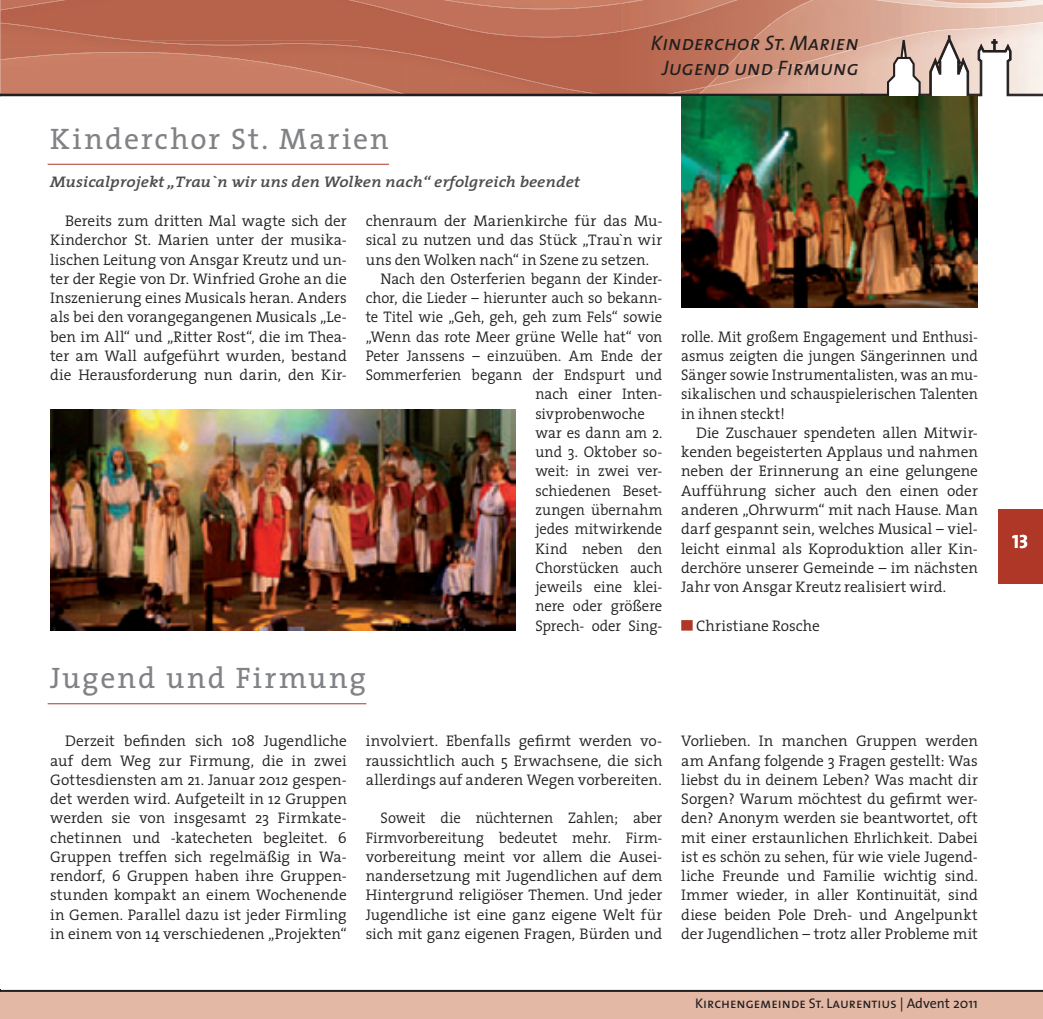
<style>
.page{position:relative;width:1043px;height:1019px;background:#fff}
.page>*{position:absolute;margin:0;border:0;box-sizing:border-box;transform-origin:0 0}
.t1{font:29.75px "The Serif";letter-spacing:.065em;color:#808285}
.t2{font:italic 21px/25.2px "The Sans Caps";color:#231f20;text-align:center}
.t3{font:19.25px "The Sans Bold Caps";color:#fff}
.t4{font:300 15.4px/19.2px "The Serif";letter-spacing:-.005em;color:#231f20;text-align:justify}
.t5{font:300 15.4px/19.2px "The Serif";letter-spacing:-.005em;color:#231f20;text-align:justify;scale:.96 1}
.t6{font:italic 600 15.4px "The Serif";color:#4b4c4d;scale:1.1 1}
.t7{font:300 15.4px "The Serif";letter-spacing:.02em;color:#231f20;scale:.96 1}
.t8{font:14px "The Sans Caps";color:#231f20}
.s1{font-family:"The Sans"}
</style>
<div class="page">
<img style="left:1px;top:86px;width:186px;height:8px">
<img style="left:809px;top:86px;width:78px;height:8px">
<img style="left:716px;top:87px;width:93px;height:7px">
<img style="left:187px;top:82px;width:249px;height:12px">
<img style="left:1px;top:59px;width:373px;height:27px">
<img style="left:373px;top:85px;width:37px;height:9px">
<div style="left:2px;top:0;width:258px;height:23px;background:#b7624b"></div>
<img style="left:358px;top:36px;width:179px;height:46px">
<img style="left:537px;top:36px;width:179px;height:58px">
<img style="left:2px;top:0;width:169px;height:10px">
<img style="left:260px;top:0;width:576px;height:36px">
<img style="left:512px;top:36px;width:71px;height:1px">
<img style="left:836px;top:0;width:207px;height:8px">
<img style="left:331px;top:0;width:363px;height:9px">
<img style="left:694px;top:0;width:121px;height:87px">
<img style="left:903px;top:20px;width:140px;height:15px">
<img style="left:815px;top:36px;width:72px;height:24px">
<img style="left:1px;top:23px;width:439px;height:36px">
<img style="left:436px;top:59px;width:271px;height:35px">
<svg style="left:697px;top:86px;width:11px;height:8px"></svg>
<img style="left:0;top:23px;width:1px;height:71px">
<div style="left:1px;top:989px;width:1042px;height:29px;background:#e3b8a5"></div>
<div style="left:998px;top:509px;width:45px;height:74px;background:#af3727"></div>
<hr style="left:1px;top:989px;width:1042px;height:2px;background:#231f20">
<div style="left:1px;top:94px;width:862px;height:2px;border:1px solid #231f20"></div>
<div style="left:861px;top:94px;width:27px;height:2px;border:1px solid #231f20"></div>
<svg style="left:887px;top:35px;width:156px;height:61px"></svg>
<hr style="left:48px;top:164px;width:341px;height:1px;background:#af3727">
<div style="left:681px;top:620px;width:12px;height:10px;background:#af3727"></div>
<img style="left:50px;top:409px;width:465px;height:221px">
<img style="left:681px;top:96px;width:297px;height:212px">
<hr style="left:48px;top:703px;width:318px;height:1px;background:#af3727">
<svg style="left:0;top:0;width:2px;height:23px"></svg>
<svg style="left:0;top:989px;width:2px;height:30px"></svg>
<h2 class="t2" style="left:651px;top:29px;width:210px">Kinderchor St. Marien<br>Jugend und Firmung</h2>
<h1 class="t1" style="left:50px;top:114px;width:340px">Kinderchor St. Marien</h1>
<p class="t6" style="left:50px;top:169px;width:483px">Musicalprojekt „Trau`n wir uns den Wolken nach“ erfolgreich beendet</p>
<p class="t4" style="left:50px;top:210px;width:298px;text-indent:15px">Bereits zum dritten Mal wagte sich der Kinderchor St. Marien unter der musika&shy;lischen Leitung von Ansgar Kreutz und un&shy;ter der Regie von Dr. Winfried Grohe an die Inszenierung eines Musicals heran. Anders als bei den vorangegangenen Musicals „Le&shy;ben im All“ und „Ritter Rost“, die im Thea&shy;ter am Wall aufgeführt wurden, bestand die Herausforderung nun darin, den Kir-</p>
<p class="t4" style="left:366px;top:210px;width:298px">chenraum der Marienkirche für das Mu-</p>
<p class="t4" style="left:366px;top:230px;width:298px">sical zu nutzen und das Stück „Trau`n wir</p>
<p class="t4" style="left:366px;top:249px;width:285px">uns den Wolken nach“ in Szene zu setzen.</p>
<p class="t5" style="left:381px;top:268px;width:295px">Nach den Osterferien begann der Kinder-</p>
<p class="t5" style="left:366px;top:287px;width:310px">chor, die Lieder – hierunter auch so bekann-</p>
<p class="t5" style="left:366px;top:307px;width:310px">te Titel wie „Geh, geh, geh zum Fels“ sowie</p>
<p class="t5" style="left:366px;top:326px;width:310px">„Wenn das rote Meer grüne Welle hat“ von</p>
<p class="t5" style="left:366px;top:345px;width:311px">Peter Janssens – einzuüben. Am Ende der</p>
<p class="t5" style="left:366px;top:364px;width:310px">Sommerferien begann der Endspurt und</p>
<p class="t5" style="left:535px;top:384px;width:134px">nach einer Inten-</p>
<p class="t5" style="left:535px;top:403px;width:116px">sivprobenwoche</p>
<p class="t7" style="left:535px;top:420px;width:134px">war es dann am 2.</p>
<p class="t5" style="left:535px;top:441px;width:134px">und 3. Oktober so-</p>
<p class="t5" style="left:535px;top:461px;width:134px">weit: in zwei ver-</p>
<p class="t5" style="left:535px;top:480px;width:134px">schiedenen Beset-</p>
<p class="t5" style="left:535px;top:499px;width:134px">zungen übernahm</p>
<p class="t5" style="left:535px;top:518px;width:134px">jedes mitwirkende</p>
<p class="t5" style="left:535px;top:538px;width:134px">Kind neben den</p>
<p class="t5" style="left:535px;top:557px;width:134px">Chorstücken auch</p>
<p class="t5" style="left:535px;top:576px;width:134px">jeweils eine klei-</p>
<p class="t5" style="left:535px;top:595px;width:134px">nere oder größere</p>
<p class="t5" style="left:535px;top:615px;width:134px">Sprech- oder Sing-</p>
<h1 class="t1" style="left:50px;top:653px;width:317px">Jugend und Firmung</h1>
<p class="t4" style="left:50px;top:730px;width:298px;text-indent:15px">Derzeit befinden sich 108 Jugendliche auf dem Weg zur Firmung, die in zwei Gottesdiensten am 21. Januar 2012 gespen&shy;det werden wird. Aufgeteilt in 12 Gruppen werden sie von insgesamt 23 Firmkate&shy;chetinnen und -katecheten begleitet. 6<br>Gruppen treffen sich regelmäßig in Wa&shy;rendorf, 6 Gruppen haben ihre Gruppen&shy;stunden kompakt an einem Wochenende in Gemen. Parallel dazu ist jeder Firmling in einem von 14 verschiedenen „Projekten“</p>
<p class="t4" style="left:366px;top:730px;width:298px">involviert. Ebenfalls gefirmt werden vo&shy;raussichtlich auch 5 Erwachsene, die sich allerdings auf anderen Wegen vorbereiten.</p>
<p class="t5" style="left:366px;top:807px;width:311px;text-indent:15px">Soweit die nüchternen Zahlen; aber Firmvorbereitung bedeutet mehr. Firm&shy;vorbereitung meint vor allem die Ausei&shy;nandersetzung mit Jugendlichen auf dem Hintergrund religiöser Themen. Und jeder Jugendliche ist eine ganz eigene Welt für sich mit ganz eigenen Fragen, Bürden und</p>
<p class="t5" style="left:681px;top:326px;width:310px">rolle. Mit großem Engagement und Enthusi&shy;asmus zeigten die jungen Sängerinnen und Sänger sowie Instrumentalisten, was an mu&shy;sikalischen und schauspielerischen Talenten in ihnen steckt!</p>
<p class="t4" style="left:681px;top:422px;width:298px;text-indent:15px">Die Zuschauer spendeten allen Mitwir&shy;kenden begeisterten Applaus und nahmen neben der Erinnerung an eine gelungene Aufführung sicher auch den einen oder anderen „Ohrwurm“ mit nach Hause. Man darf gespannt sein, welches Musical – viel&shy;leicht einmal als Koproduktion aller Kin&shy;derchöre unserer Gemeinde – im nächsten Jahr von Ansgar Kreutz realisiert wird.</p>
<p class="t4" style="left:696px;top:615px;width:125px">Christiane Rosche</p>
<p class="t4" style="left:681px;top:730px;width:298px">Vorlieben. In manchen Gruppen werden am Anfang folgende 3 Fragen gestellt: Was liebst du in deinem Leben? Was macht dir Sorgen? Warum möchtest du gefirmt wer&shy;den? Anonym werden sie beantwortet, oft mit einer erstaunlichen Ehrlichkeit. Dabei ist es schön zu sehen, für wie viele Jugend&shy;liche Freunde und Familie wichtig sind.<br>Immer wieder, in aller Kontinuität, sind diese beiden Pole Dreh- und Angelpunkt der Jugendlichen – trotz aller Probleme mit</p>
<p class="t8" style="left:695px;top:990px;width:284px">Kirchengemeinde St. Laurentius <span class="s1">| Advent 2011</span></p>
<p class="t3" style="left:1012px;top:525px;width:18px">13</p>
</div>
